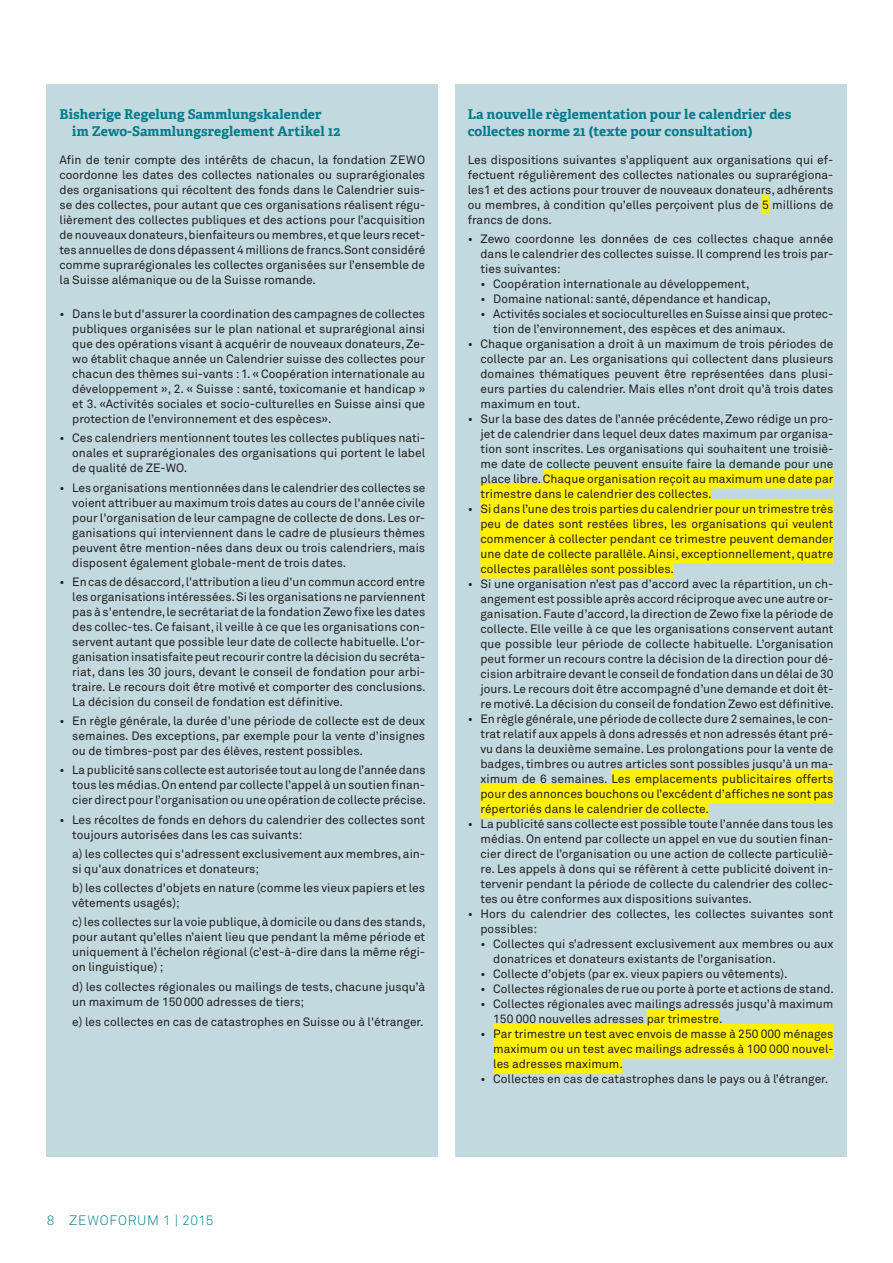
<style>
.page{position:relative;width:893px;height:1263px;background:#fff}
.page>*{position:absolute;margin:0;border:0;box-sizing:border-box;transform-origin:0 0}
.t1{font:700 13.5px/17px "Adelle Basic";letter-spacing:.01em;color:#007b8b}
.t2{font:300 13.5px "Akkurat Std";letter-spacing:.05em;color:#007b8b}
.t3{font:12px/15px "Akkurat Std";color:#231f20;text-align:justify}
</style>
<div class="page">
<div style="left:47px;top:85px;width:391px;height:1072px;background:#c2d9e0"></div>
<div style="left:455px;top:85px;width:391px;height:1072px;background:#c2d9e0"></div>
<div style="left:762px;top:195px;width:7px;height:19px;background:#fff101"></div>
<div style="left:543px;top:469px;width:290px;height:19px;background:#fff101"></div>
<div style="left:480px;top:484px;width:231px;height:19px;background:#fff101"></div>
<div style="left:480px;top:499px;width:353px;height:19px;background:#fff101"></div>
<div style="left:480px;top:514px;width:353px;height:19px;background:#fff101"></div>
<div style="left:480px;top:529px;width:353px;height:19px;background:#fff101"></div>
<div style="left:480px;top:544px;width:353px;height:19px;background:#fff101"></div>
<div style="left:480px;top:559px;width:193px;height:19px;background:#fff101"></div>
<div style="left:611px;top:769px;width:222px;height:19px;background:#fff101"></div>
<div style="left:480px;top:784px;width:353px;height:19px;background:#fff101"></div>
<div style="left:480px;top:799px;width:228px;height:19px;background:#fff101"></div>
<div style="left:647px;top:1009px;width:72px;height:19px;background:#fff101"></div>
<div style="left:493px;top:1024px;width:340px;height:19px;background:#fff101"></div>
<div style="left:493px;top:1039px;width:340px;height:19px;background:#fff101"></div>
<div style="left:493px;top:1054px;width:129px;height:19px;background:#fff101"></div>
<p class="t1" style="left:72px;top:106px;width:270px;text-indent:-13px">Bisherige Regelung Sammlungskalender im Zewo-Sammlungsreglement Artikel 12</p>
<p class="t3" style="left:60px;top:152px;width:367px">Afin de tenir compte des intérêts de chacun, la fondation ZEWO coordonne les dates des collectes nationales ou suprarégionales des organisations qui récoltent des fonds dans le Calendrier suis&shy;se des collectes, pour autant que ces organisations réalisent régu&shy;lièrement des collectes publiques et des actions pour l’acquisition de nouveaux donateurs, bienfaiteurs ou membres, et que leurs recet&shy;tes annuelles de dons dépassent 4 millions de francs.Sont considéré comme suprarégionales les collectes organisées sur l’ensemble de la Suisse alémanique ou de la Suisse romande.</p>
<p class="t3" style="left:72px;top:307px;width:354px;text-indent:-13px">• Dans le but d'assurer la coordination des campagnes de collectes publiques organisées sur le plan national et suprarégional ainsi que des opérations visant à acquérir de nouveaux donateurs, Ze&shy;wo établit chaque année un Calendrier suisse des collectes pour chacun des thèmes sui-vants : 1. « Coopération internationale au développement », 2. « Suisse : santé, toxicomanie et handicap » et 3. «Activités sociales et socio-culturelles en Suisse ainsi que protection de l’environnement et des espèces».</p>
<p class="t3" style="left:72px;top:431px;width:354px;text-indent:-13px">• Ces calendriers mentionnent toutes les collectes publiques nati&shy;onales et suprarégionales des organisations qui portent le label de qualité de ZE-WO.</p>
<p class="t3" style="left:72px;top:480px;width:355px;text-indent:-13px">• Les organisations mentionnées dans le calendrier des collectes se voient attribuer au maximum trois dates au cours de l'année civile pour l'organisation de leur campagne de collecte de dons. Les or&shy;ganisations qui interviennent dans le cadre de plusieurs thèmes peuvent être mention-nées dans deux ou trois calendriers, mais disposent également globale-ment de trois dates.</p>
<p class="t3" style="left:72px;top:574px;width:355px;text-indent:-13px">• En cas de désaccord, l'attribution a lieu d'un commun accord entre les organisations intéressées. Si les organisations ne parviennent pas à s'entendre, le secrétariat de la fondation Zewo fixe les dates des collec-tes. Ce faisant, il veille à ce que les organisations con&shy;servent autant que possible leur date de collecte habituelle. L'or&shy;ganisation insatisfaite peut recourir contre la décision du secréta&shy;riat, dans les 30 jours, devant le conseil de fondation pour arbi&shy;traire. Le recours doit être motivé et comporter des conclusions.<br>La décision du conseil de fondation est définitive.</p>
<p class="t3" style="left:72px;top:714px;width:354px;text-indent:-13px">• En règle générale, la durée d’une période de collecte est de deux semaines. Des exceptions, par exemple pour la vente d’insignes ou de timbres-post par des élèves, restent possibles.</p>
<p class="t3" style="left:72px;top:763px;width:355px;text-indent:-13px">• La publicité sans collecte est autorisée tout au long de l’année dans tous les médias. On entend par collecte l’appel à un soutien finan&shy;cier direct pour l’organisation ou une opération de collecte précise.</p>
<p class="t3" style="left:72px;top:812px;width:354px;text-indent:-13px">• Les récoltes de fonds en dehors du calendrier des collectes sont toujours autorisées dans les cas suivants:</p>
<p class="t3" style="left:72px;top:846px;width:354px">a) les collectes qui s'adressent exclusivement aux membres, ain&shy;si qu'aux donatrices et donateurs;</p>
<p class="t3" style="left:72px;top:881px;width:354px">b) les collectes d'objets en nature (comme les vieux papiers et les vêtements usagés);</p>
<p class="t3" style="left:72px;top:915px;width:355px">c) les collectes sur la voie publique, à domicile ou dans des stands, pour autant qu’elles n’aient lieu que pendant la même période et uniquement à l’échelon régional (c’est-à-dire dans la même régi&shy;on linguistique) ;</p>
<p class="t3" style="left:72px;top:979px;width:354px">d) les collectes régionales ou mailings de tests, chacune jusqu’à un maximum de 150000 adresses de tiers;</p>
<p class="t3" style="left:72px;top:1015px;width:353px">e) les collectes en cas de catastrophes en Suisse ou à l'étranger.</p>
<p class="t1" style="left:468px;top:106px;width:325px">La nouvelle règlementation pour le calendrier des collectes norme 21 (texte pour consultation)</p>
<p class="t3" style="left:468px;top:152px;width:367px">Les dispositions suivantes s’appliquent aux organisations qui ef&shy;fectuent régulièrement des collectes nationales ou suprarégiona&shy;les1 et des actions pour trouver de nouveaux donateurs, adhérents ou membres, à condition qu’elles perçoivent plus de 5 millions de francs de dons.</p>
<p class="t3" style="left:480px;top:232px;width:354px;text-indent:-13px">• Zewo coordonne les données de ces collectes chaque année dans le calendrier des collectes suisse. Il comprend les trois par&shy;ties suivantes:</p>
<p class="t3" style="left:480px;top:277px;width:271px">• Coopération internationale au développement,</p>
<p class="t3" style="left:480px;top:292px;width:292px">• Domaine national: santé, dépendance et handicap,</p>
<p class="t3" style="left:493px;top:307px;width:342px;text-indent:-13px">• Activités sociales et socioculturelles en Suisse ainsi que protec&shy;tion de l’environnement, des espèces et des animaux.</p>
<p class="t3" style="left:480px;top:337px;width:354px;text-indent:-13px">• Chaque organisation a droit à un maximum de trois périodes de collecte par an. Les organisations qui collectent dans plusieurs domaines thématiques peuvent être représentées dans plusi&shy;eurs parties du calendrier. Mais elles n’ont droit qu’à trois dates maximum en tout.</p>
<p class="t3" style="left:480px;top:412px;width:354px;text-indent:-13px">• Sur la base des dates de l’année précédente, Zewo rédige un pro&shy;jet de calendrier dans lequel deux dates maximum par organisa&shy;tion sont inscrites. Les organisations qui souhaitent une troisiè&shy;me date de collecte peuvent ensuite faire la demande pour une place libre. Chaque organisation reçoit au maximum une date par trimestre dans le calendrier des collectes.</p>
<p class="t3" style="left:480px;top:502px;width:354px;text-indent:-13px">• Si dans l’une des trois parties du calendrier pour un trimestre très peu de dates sont restées libres, les organisations qui veulent commencer à collecter pendant ce trimestre peuvent demander une date de collecte parallèle. Ainsi, exceptionnellement, quatre collectes parallèles sont possibles.</p>
<p class="t3" style="left:480px;top:577px;width:355px;text-indent:-13px">• Si une organisation n’est pas d’accord avec la répartition, un ch&shy;angement est possible après accord réciproque avec une autre or&shy;ganisation. Faute d’accord, la direction de Zewo fixe la période de collecte. Elle veille à ce que les organisations conservent autant que possible leur période de collecte habituelle. L’organisation peut former un recours contre la décision de la direction pour dé&shy;cision arbitraire devant le conseil de fondation dans un délai de 30 jours. Le recours doit être accompagné d’une demande et doit êt&shy;re motivé. La décision du conseil de fondation Zewo est définitive.</p>
<p class="t3" style="left:480px;top:712px;width:354px;text-indent:-13px">• En règle générale, une période de collecte dure 2 semaines, le con&shy;trat relatif aux appels à dons adressés et non adressés étant pré&shy;vu dans la deuxième semaine. Les prolongations pour la vente de badges, timbres ou autres articles sont possibles jusqu’à un ma&shy;ximum de 6 semaines. Les emplacements publicitaires offerts pour des annonces bouchons ou l’excédent d’affiches ne sont pas répertoriés dans le calendrier de collecte.</p>
<p class="t3" style="left:480px;top:817px;width:354px;text-indent:-13px">• La publicité sans collecte est possible toute l’année dans tous les médias. On entend par collecte un appel en vue du soutien finan&shy;cier direct de l’organisation ou une action de collecte particuliè&shy;re. Les appels à dons qui se réfèrent à cette publicité doivent in&shy;tervenir pendant la période de collecte du calendrier des collec&shy;tes ou être conformes aux dispositions suivantes.</p>
<p class="t3" style="left:480px;top:907px;width:354px;text-indent:-13px">• Hors du calendrier des collectes, les collectes suivantes sont possibles:</p>
<p class="t3" style="left:493px;top:937px;width:342px;text-indent:-13px">• Collectes qui s’adressent exclusivement aux membres ou aux donatrices et donateurs existants de l’organisation.</p>
<p class="t3" style="left:480px;top:967px;width:309px">• Collecte d’objets (par ex. vieux papiers ou vêtements).</p>
<p class="t3" style="left:480px;top:982px;width:355px">• Collectes régionales de rue ou porte à porte et actions de stand.</p>
<p class="t3" style="left:493px;top:997px;width:342px;text-indent:-13px">• Collectes régionales avec mailings adressés jusqu’à maximum<br>150 000 nouvelles adresses par trimestre.</p>
<p class="t3" style="left:493px;top:1027px;width:342px;text-indent:-13px">• Par trimestre un test avec envois de masse à 250 000 ménages maximum ou un test avec mailings adressés à 100 000 nouvel&shy;les adresses maximum.</p>
<p class="t3" style="left:480px;top:1072px;width:349px">• Collectes en cas de catastrophes dans le pays ou à l’étranger.</p>
<p class="t2" style="left:47px;top:1212px;width:168px">8 ZEWOFORUM 1 | 2015</p>
</div>
